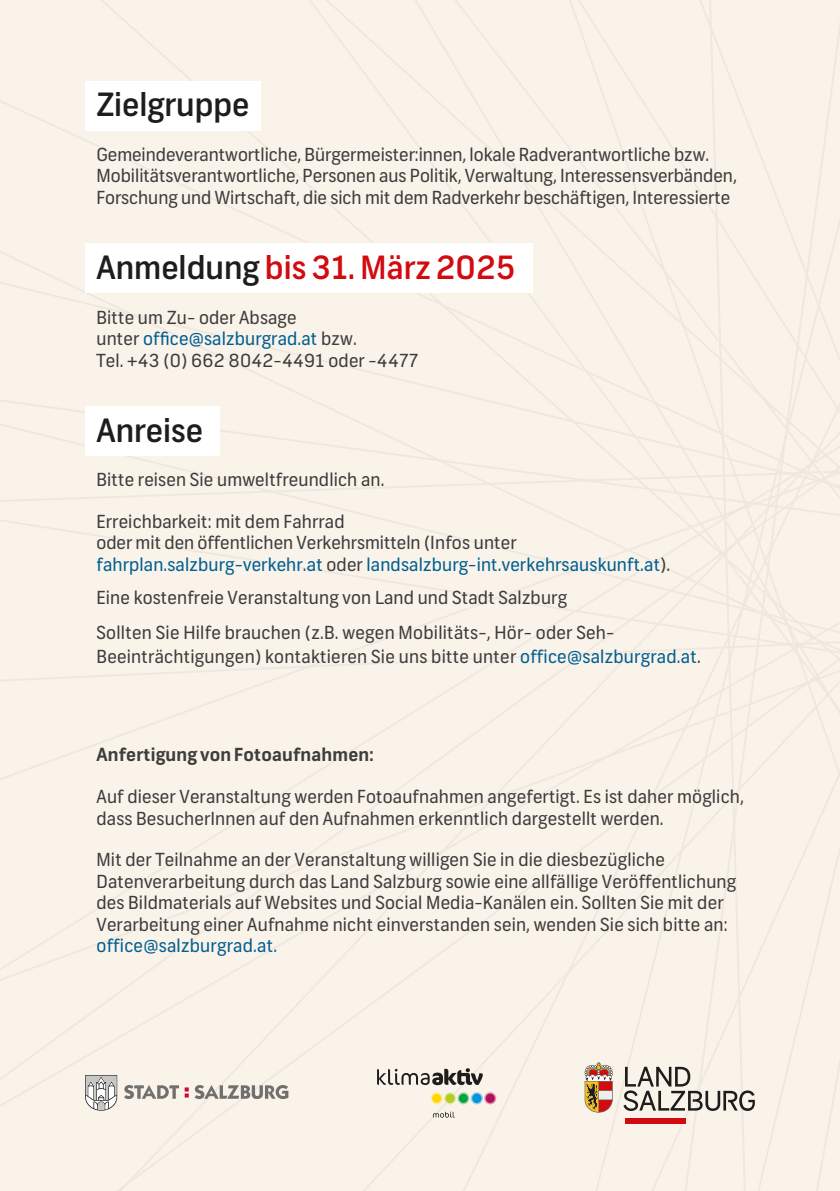
<style>
.page{position:relative;width:840px;height:1191px;background:#fff}
.page>*{position:absolute;margin:0;border:0;box-sizing:border-box;transform-origin:0 0}
.t1{font:500 32px "Frank";color:#d20b11}
.t2{font:500 32px "Frank";color:#1d1d1b}
.t3{font:18px/21.6px "Frank";letter-spacing:.01em;color:#3d3d3c}
.t4{font:700 18px "Frank";letter-spacing:.01em;color:#3d3d3c}
.t5{font:18px "Frank";letter-spacing:.015em;color:#005f91}
.s1{color:#1d1d1b}
.s2{color:#005f91}
</style>
<div class="page">
<div style="left:0;top:0;width:839px;height:1191px;background:#faf3ea"></div>
<svg style="left:85px;top:1075px;width:32px;height:36px"></svg>
<svg style="left:124px;top:1085px;width:164px;height:14px;background:#b6b0ab"></svg>
<svg style="left:484px;top:1092px;width:12px;height:12px"></svg>
<div style="left:485px;top:1093px;width:9px;height:10px;background:#b0115b;border-radius:50%"></div>
<svg style="left:444px;top:1092px;width:12px;height:12px"></svg>
<div style="left:445px;top:1093px;width:9px;height:10px;background:#b5cd1e;border-radius:50%"></div>
<svg style="left:457px;top:1092px;width:12px;height:12px"></svg>
<svg style="left:458px;top:1093px;width:9px;height:9px"></svg>
<svg style="left:470px;top:1092px;width:12px;height:12px"></svg>
<div style="left:472px;top:1093px;width:9px;height:10px;background:#0095d8;border-radius:50%"></div>
<svg style="left:430px;top:1092px;width:12px;height:12px"></svg>
<div style="left:432px;top:1093px;width:9px;height:10px;background:#ffd600;border-radius:50%"></div>
<svg style="left:377px;top:1068px;width:105px;height:17px;background:#a39e98"></svg>
<svg style="left:432px;top:1111px;width:22px;height:6px"></svg>
<svg style="left:584px;top:1062px;width:28px;height:50px"></svg>
<div style="left:624px;top:1118px;width:60px;height:5px;background:#d20b11"></div>
<svg style="left:623px;top:1066px;width:131px;height:45px;background:#c3beb7"></svg>
<div style="left:85px;top:81px;width:176px;height:49px;background:#fff"></div>
<div style="left:85px;top:244px;width:447px;height:49px;background:#fff"></div>
<div style="left:85px;top:407px;width:135px;height:49px;background:#fff"></div>
<h1 class="t2" style="left:96px;top:86px;width:154px">Zielgruppe</h1>
<p class="t3" style="left:96px;top:144px;width:641px">Gemeindeverantwortliche, Bürgermeister:innen, lokale Radverantwortliche bzw.<br>Mobilitätsverantwortliche, Personen aus Politik, Verwaltung, Interessensverbänden,<br>Forschung und Wirtschaft, die sich mit dem Radverkehr beschäftigen, Interessierte</p>
<h1 class="t1" style="left:96px;top:248px;width:420px"><span class="s1">Anmeldung</span> bis 31. März 2025</h1>
<p class="t3" style="left:96px;top:307px;width:323px">Bitte um Zu- oder Absage<br>unter <span class="s2">office@salzburgrad.at</span> bzw.<br>Tel. +43 (0) 662 8042-4491 oder -4477</p>
<h1 class="t2" style="left:96px;top:411px;width:108px">Anreise</h1>
<p class="t3" style="left:96px;top:469px;width:289px">Bitte reisen Sie umweltfreundlich an.</p>
<p class="t3" style="left:96px;top:511px;width:575px">Erreichbarkeit: mit dem Fahrrad<br>oder mit den öffentlichen Verkehrsmitteln (Infos unter <span class="s2">fahrplan.salzburg-verkehr.at</span> oder <span class="s2">landsalzburg-int.verkehrsauskunft.at</span>).</p>
<p class="t3" style="left:96px;top:580px;width:519px;line-height:35.4px">Eine kostenfreie Veranstaltung von Land und Stadt Salzburg<br>Sollten Sie Hilfe brauchen (z.B. wegen Mobilitäts-, Hör- oder Seh-</p>
<p class="t3" style="left:96px;top:646px;width:605px">Beeinträchtigungen) kontaktieren Sie uns bitte unter <span class="s2">office@salzburgrad.at</span>.</p>
<p class="t4" style="left:96px;top:744px;width:278px">Anfertigung von Fotoaufnahmen:</p>
<p class="t3" style="left:96px;top:786px;width:648px">Auf dieser Veranstaltung werden Fotoaufnahmen angefertigt. Es ist daher möglich, dass BesucherInnen auf den Aufnahmen erkenntlich dargestellt werden.</p>
<p class="t3" style="left:96px;top:849px;width:641px">Mit der Teilnahme an der Veranstaltung willigen Sie in die diesbezügliche Datenverarbeitung durch das Land Salzburg sowie eine allfällige Veröffentlichung des Bildmaterials auf Websites und Social Media-Kanälen ein. Sollten Sie mit der Verarbeitung einer Aufnahme nicht einverstanden sein, wenden Sie sich bitte an:</p>
<p class="t5" style="left:96px;top:935px;width:182px">office@salzburgrad.at.</p>
</div>
